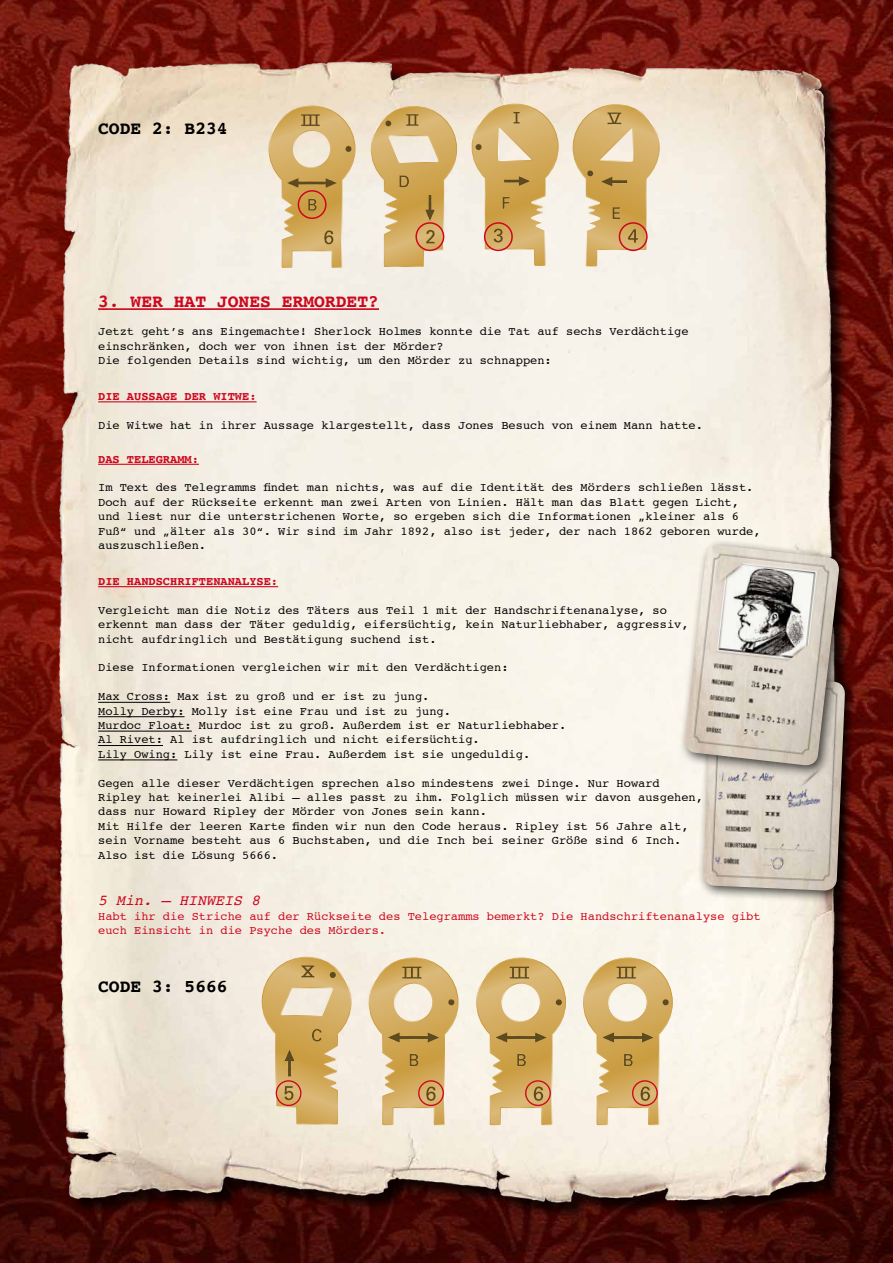
<style>
.page{position:relative;width:893px;height:1263px;background:#fff}
.page>*{position:absolute;margin:0;border:0;box-sizing:border-box;transform-origin:0 0}
.t1{font:700 18px "Courier";color:#cd071e}
.t2{font:700 18px "Courier";color:#000}
.t3{font:italic 15px "Courier";color:#cd071e}
.t4{font:12px/14.4px "Courier";color:#000}
.t5{font:12px/14.4px "Courier";color:#cd071e}
.t6{font:700 12px "Courier";color:#cd071e}
</style>
<div class="page">
<img style="left:0;top:0;width:893px;height:1263px">
<img style="left:21px;top:19px;width:845px;height:1212px">
<div style="left:697px;top:671px;width:161px;height:233px;background:#000;opacity:.75"></div>
<img style="left:702px;top:779px;width:143px;height:112px">
<hr style="left:98px;top:308px;width:281px;height:2px;background:#cd071e">
<hr style="left:98px;top:401px;width:159px;height:1px;background:#cd071e">
<hr style="left:98px;top:464px;width:101px;height:1px;background:#cd071e">
<hr style="left:98px;top:586px;width:180px;height:1px;background:#cd071e">
<hr style="left:98px;top:702px;width:72px;height:1px;background:#000">
<hr style="left:98px;top:716px;width:87px;height:1px;background:#000">
<hr style="left:98px;top:731px;width:94px;height:1px;background:#000">
<hr style="left:98px;top:745px;width:65px;height:1px;background:#000">
<hr style="left:98px;top:759px;width:79px;height:1px;background:#000">
<div style="left:679px;top:539px;width:173px;height:240px;background:#000;opacity:.75"></div>
<img style="left:684px;top:545px;width:156px;height:221px">
<svg style="left:370px;top:105px;width:88px;height:162px;background:#dcc18e"></svg>
<svg style="left:267px;top:105px;width:89px;height:163px;background:#dcc18f"></svg>
<svg style="left:471px;top:102px;width:88px;height:164px;background:#ddc28e"></svg>
<svg style="left:572px;top:104px;width:88px;height:163px;background:#ddc28e"></svg>
<div style="left:298px;top:190px;width:29px;height:29px;border:2px solid #cd071e;border-radius:50%"></div>
<div style="left:415px;top:222px;width:29px;height:29px;border:2px solid #cd071e;border-radius:50%"></div>
<div style="left:484px;top:222px;width:29px;height:29px;border:2px solid #cd071e;border-radius:50%"></div>
<div style="left:619px;top:222px;width:29px;height:29px;border:2px solid #cd071e;border-radius:50%"></div>
<svg style="left:261px;top:955px;width:91px;height:170px;background:#dcc18d"></svg>
<svg style="left:368px;top:957px;width:91px;height:169px;background:#ddc290"></svg>
<svg style="left:475px;top:957px;width:92px;height:169px;background:#dec492"></svg>
<svg style="left:582px;top:957px;width:91px;height:169px;background:#dec492"></svg>
<div style="left:276px;top:1080px;width:25px;height:26px;border:1px solid #cd071e;border-radius:50%"></div>
<div style="left:418px;top:1080px;width:26px;height:26px;border:1px solid #cd071e;border-radius:50%"></div>
<div style="left:525px;top:1080px;width:26px;height:26px;border:1px solid #cd071e;border-radius:50%"></div>
<div style="left:632px;top:1080px;width:26px;height:26px;border:1px solid #cd071e;border-radius:50%"></div>
<h1 class="t2" style="left:98px;top:114px;width:131px">CODE 2: B234</h1>
<h1 class="t1" style="left:98px;top:286px;width:282px">3. WER HAT JONES ERMORDET?</h1>
<p class="t4" style="left:98px;top:324px;width:592px">Jetzt geht’s ans Eingemachte! Sherlock Holmes konnte die Tat auf sechs Verdächtige einschränken, doch wer von ihnen ist der Mörder?<br>Die folgenden Details sind wichtig, um den Mörder zu schnappen:</p>
<p class="t6" style="left:98px;top:387px;width:160px">DIE AUSSAGE DER WITWE:</p>
<p class="t4" style="left:98px;top:418px;width:606px">Die Witwe hat in ihrer Aussage klargestellt, dass Jones Besuch von einem Mann hatte.</p>
<p class="t6" style="left:98px;top:449px;width:102px">DAS TELEGRAMM:</p>
<p class="t4" style="left:98px;top:480px;width:664px">Im Text des Telegramms findet man nichts, was auf die Identität des Mörders schließen lässt.<br>Doch auf der Rückseite erkennt man zwei Arten von Linien. Hält man das Blatt gegen Licht, und liest nur die unterstrichenen Worte, so ergeben sich die Informationen „kleiner als 6<br>Fuß“ und „älter als 30“. Wir sind im Jahr 1892, also ist jeder, der nach 1862 geboren wurde, auszuschließen.</p>
<p class="t6" style="left:98px;top:571px;width:182px">DIE HANDSCHRIFTENANALYSE:</p>
<p class="t4" style="left:98px;top:602px;width:592px">Vergleicht man die Notiz des Täters aus Teil 1 mit der Handschriftenanalyse, so erkennt man dass der Täter geduldig, eifersüchtig, kein Naturliebhaber, aggressiv, nicht aufdringlich und Bestätigung suchend ist.</p>
<p class="t4" style="left:98px;top:660px;width:412px">Diese Informationen vergleichen wir mit den Verdächtigen:</p>
<p class="t4" style="left:98px;top:689px;width:470px">Max Cross: Max ist zu groß und er ist zu jung.<br>Molly Derby: Molly ist eine Frau und ist zu jung.<br>Murdoc Float: Murdoc ist zu groß. Außerdem ist er Naturliebhaber.<br>Al Rivet: Al ist aufdringlich und nicht eifersüchtig.<br>Lily Owing: Lily ist eine Frau. Außerdem ist sie ungeduldig.</p>
<p class="t4" style="left:98px;top:775px;width:606px">Gegen alle dieser Verdächtigen sprechen also mindestens zwei Dinge. Nur Howard Ripley hat keinerlei Alibi – alles passt zu ihm. Folglich müssen wir davon ausgehen, dass nur Howard Ripley der Mörder von Jones sein kann.<br>Mit Hilfe der leeren Karte finden wir nun den Code heraus. Ripley ist 56 Jahre alt, sein Vorname besteht aus 6 Buchstaben, und die Inch bei seiner Größe sind 6 Inch.<br>Also ist die Lösung 5666.</p>
<p class="t3" style="left:98px;top:889px;width:164px">5 Min. – HINWEIS 8</p>
<p class="t5" style="left:98px;top:908px;width:664px">Habt ihr die Striche auf der Rückseite des Telegramms bemerkt? Die Handschriftenanalyse gibt euch Einsicht in die Psyche des Mörders.</p>
<h1 class="t2" style="left:98px;top:972px;width:131px">CODE 3: 5666</h1>
</div>
